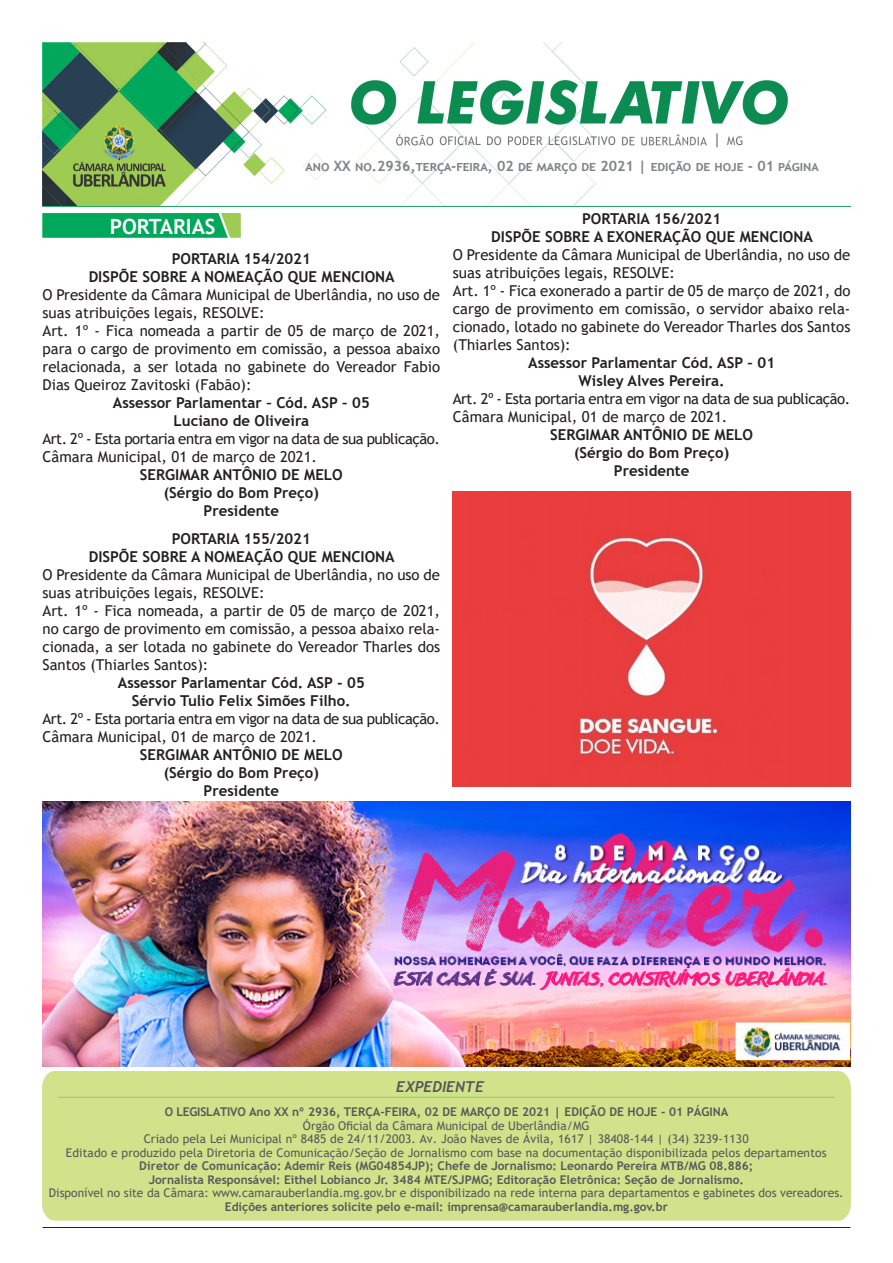
<style>
.page{position:relative;width:893px;height:1263px;background:#fff}
.page>*{position:absolute;margin:0;border:0;box-sizing:border-box;transform-origin:0 0}
.t1{font:700 21px "Trebuchet MS";color:#fff}
.t2{font:15px/18px "Trebuchet MS";color:#231f20}
.t3{font:700 15px "Trebuchet MS";color:#231f20}
.t4{font:15px "Trebuchet MS";letter-spacing:-.03em;color:#231f20}
.t5{font:italic 700 15px "Trebuchet";color:#57585a}
.t6{font:700 14.25px "Trebuchet MS";color:#808285}
.t7{font:12px/13.5px "Trebuchet MS";letter-spacing:.01em;color:#57585a;text-align:center}
.t8{font:700 12px "Trebuchet MS";color:#57585a}
.s1{font-weight:700}
</style>
<div class="page">
<img style="left:43px;top:43px;width:807px;height:163px">
<hr style="left:43px;top:1227px;width:807px;height:1px;background:#231f20">
<img style="left:43px;top:214px;width:197px;height:24px">
<hr style="left:58px;top:1097px;width:777px;height:1px;background:#9ec566">
<img style="left:43px;top:801px;width:807px;height:266px">
<img style="left:453px;top:491px;width:397px;height:296px">
<p class="t6" style="left:305px;top:157px;width:515px">ano XX no.2936,terça-feira, 02 de março de 2021 | edição de hoje - 01 página</p>
<p class="t1" style="left:110px;top:213px;width:107px">PORTARIAS</p>
<p class="t3" style="left:172px;top:249px;width:141px">PORTARIA 154/2021</p>
<p class="t3" style="left:89px;top:267px;width:308px">DISPÕE SOBRE A NOMEAÇÃO QUE MENCIONA</p>
<p class="t2" style="left:43px;top:285px;width:399px">O Presidente da Câmara Municipal de Uberlândia, no uso de suas atribuições legais, RESOLVE:</p>
<p class="t2" style="left:43px;top:321px;width:399px;text-align:justify">Art. 1º - Fica nomeada a partir de 05 de março de 2021, para o cargo de provimento em comissão, a pessoa abaixo relacionada, a ser lotada no gabinete do Vereador Fabio Dias Queiroz Zavitoski (Fabão):</p>
<p class="t3" style="left:113px;top:393px;width:258px">Assessor Parlamentar – Cód. ASP – 05</p>
<p class="t3" style="left:174px;top:411px;width:137px">Luciano de Oliveira</p>
<p class="t4" style="left:43px;top:429px;width:399px">Art. 2º - Esta portaria entra em vigor na data de sua publicação.</p>
<p class="t2" style="left:43px;top:447px;width:276px">Câmara Municipal, 01 de março de 2021.</p>
<p class="t3" style="left:140px;top:465px;width:204px">SERGIMAR ANTÔNIO DE MELO</p>
<p class="t3" style="left:164px;top:483px;width:157px">(Sérgio do Bom Preço)</p>
<p class="t3" style="left:204px;top:501px;width:77px">Presidente</p>
<p class="t3" style="left:172px;top:529px;width:141px">PORTARIA 155/2021</p>
<p class="t3" style="left:89px;top:547px;width:308px">DISPÕE SOBRE A NOMEAÇÃO QUE MENCIONA</p>
<p class="t2" style="left:43px;top:566px;width:399px">O Presidente da Câmara Municipal de Uberlândia, no uso de suas atribuições legais, RESOLVE:</p>
<p class="t2" style="left:43px;top:602px;width:399px;text-align:justify">Art. 1º - Fica nomeada, a partir de 05 de março de 2021, no cargo de provimento em comissão, a pessoa abaixo rela&shy;cionada, a ser lotada no gabinete do Vereador Tharles dos Santos (Thiarles Santos):</p>
<p class="t3" style="left:118px;top:673px;width:248px">Assessor Parlamentar Cód. ASP - 05</p>
<p class="t3" style="left:132px;top:691px;width:220px">Sérvio Tulio Felix Simões Filho.</p>
<p class="t4" style="left:43px;top:709px;width:399px">Art. 2º - Esta portaria entra em vigor na data de sua publicação.</p>
<p class="t2" style="left:43px;top:728px;width:276px">Câmara Municipal, 01 de março de 2021.</p>
<p class="t3" style="left:140px;top:745px;width:204px">SERGIMAR ANTÔNIO DE MELO</p>
<p class="t3" style="left:164px;top:763px;width:157px">(Sérgio do Bom Preço)</p>
<p class="t3" style="left:204px;top:781px;width:77px">Presidente</p>
<p class="t3" style="left:582px;top:209px;width:141px">PORTARIA 156/2021</p>
<p class="t3" style="left:491px;top:227px;width:323px">DISPÕE SOBRE A EXONERAÇÃO QUE MENCIONA</p>
<p class="t2" style="left:453px;top:246px;width:399px">O Presidente da Câmara Municipal de Uberlândia, no uso de suas atribuições legais, RESOLVE:</p>
<p class="t2" style="left:453px;top:282px;width:399px;text-align:justify">Art. 1º - Fica exonerado a partir de 05 de março de 2021, do cargo de provimento em comissão, o servidor abaixo rela&shy;cionado, lotado no gabinete do Vereador Tharles dos Santos (Thiarles Santos):</p>
<p class="t3" style="left:528px;top:353px;width:248px">Assessor Parlamentar Cód. ASP – 01</p>
<p class="t3" style="left:579px;top:371px;width:148px">Wisley Alves Pereira.</p>
<p class="t4" style="left:453px;top:389px;width:399px">Art. 2º - Esta portaria entra em vigor na data de sua publicação.</p>
<p class="t2" style="left:453px;top:408px;width:276px">Câmara Municipal, 01 de março de 2021.</p>
<p class="t3" style="left:550px;top:425px;width:204px">SERGIMAR ANTÔNIO DE MELO</p>
<p class="t3" style="left:574px;top:443px;width:157px">(Sérgio do Bom Preço)</p>
<p class="t3" style="left:614px;top:461px;width:77px">Presidente</p>
<p class="t5" style="left:396px;top:1077px;width:90px">EXPEDIENTE</p>
<p class="t8" style="left:165px;top:1104px;width:565px">O LEGISLATIVO Ano XX nº 2936, TERÇA-FEIRA, 02 DE MARÇO DE 2021 | EDIÇÃO DE HOJE - 01 PÁGINA</p>
<p class="t7" style="left:303px;top:1118px;width:288px">Órgão Oficial da Câmara Municipal de Uberlândia/MG</p>
<p class="t7" style="left:144px;top:1132px;width:606px">Criado pela Lei Municipal nº 8485 de 24/11/2003. Av. João Naves de Ávila, 1617 | 38408-144 | (34) 3239-1130</p>
<p class="t7" style="left:66px;top:1145px;width:762px">Editado e produzido pela Diretoria de Comunicação/Seção de Jornalismo com base na documentação disponibilizada pelos departamentos</p>
<p class="t8" style="left:139px;top:1158px;width:616px">Diretor de Comunicação: Ademir Reis (MG04854JP); Chefe de Jornalismo: Leonardo Pereira MTB/MG 08.886;</p>
<p class="t8" style="left:149px;top:1172px;width:597px">Jornalista Responsável: Eithel Lobianco Jr. 3484 MTE/SJPMG; Editoração Eletrônica: Seção de Jornalismo.</p>
<p class="t7" style="left:49px;top:1186px;width:796px">Disponível no site da Câmara: www.camarauberlandia.mg.gov.br e disponibilizado na rede interna para departamentos e gabinetes dos vereadores.<br><span class="s1">Edições anteriores solicite pelo e-mail: imprensa@camarauberlandia.mg.gov.br</span></p>
</div>
